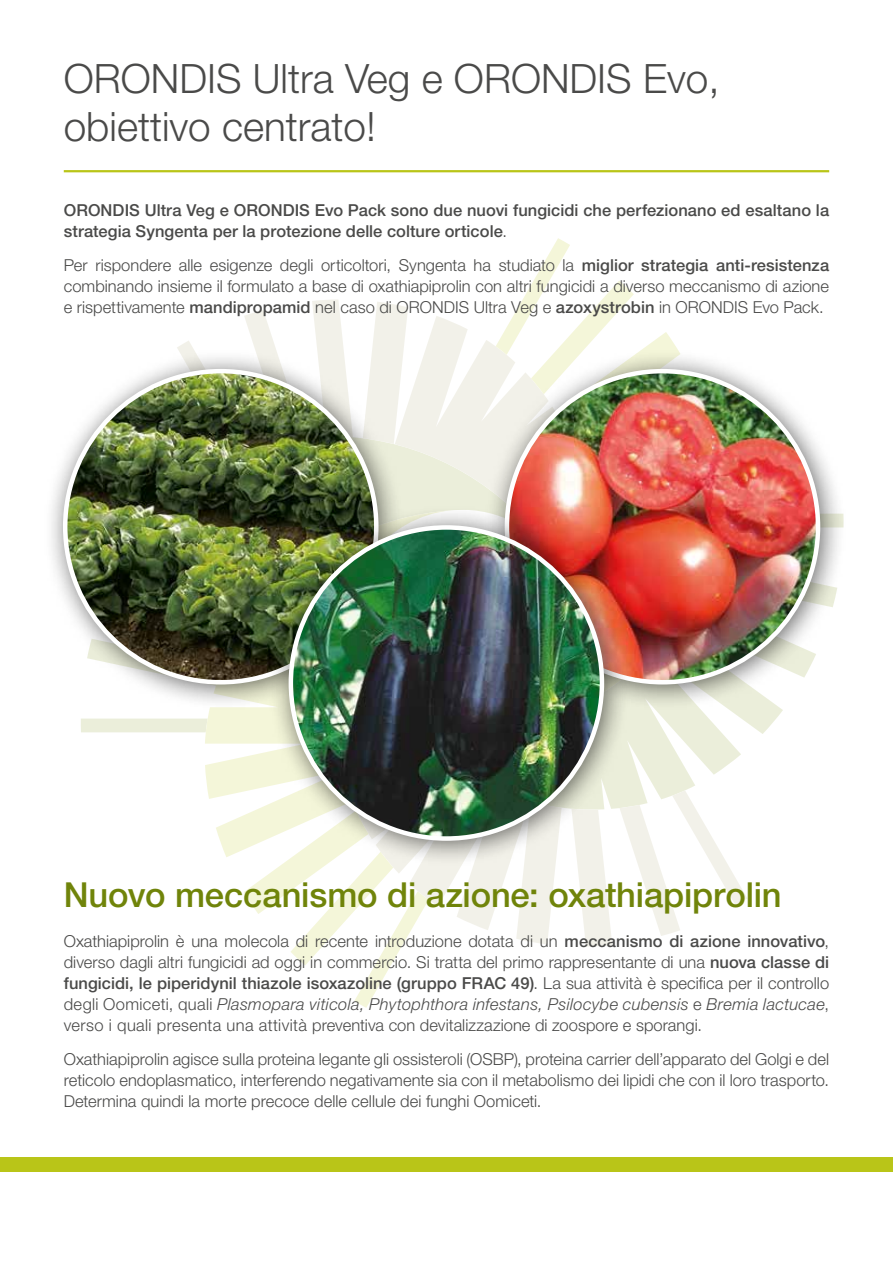
<style>
.page{position:relative;width:893px;height:1263px;background:#fff}
.page>*{position:absolute;margin:0;border:0;box-sizing:border-box;transform-origin:0 0}
.t1{font:300 40.5px/48px "Helvetica Neue LT Std";color:#4a4a49}
.t2{font:500 34.5px "Helvetica Neue LT Std";letter-spacing:-.005em;color:#70840a}
.t3{font:300 16.5px/21px "Helvetica Neue LT Std";color:#4a4a49;text-align:justify}
.t4{font:500 16.5px/21px "Helvetica Neue LT Std";letter-spacing:.005em;color:#4a4a49}
.s1{font-weight:300}
.s2{font-weight:500}
.s3{font-style:italic}
</style>
<div class="page">
<svg style="left:177px;top:299px;width:296px;height:206px"></svg>
<svg style="left:473px;top:238px;width:204px;height:267px"></svg>
<svg style="left:452px;top:710px;width:295px;height:236px"></svg>
<svg style="left:205px;top:710px;width:247px;height:298px"></svg>
<div style="left:0;top:1157px;width:893px;height:14px;background:#b9c518"></div>
<hr style="left:64px;top:170px;width:765px;height:2px;background:#b9c518">
<div style="left:43px;top:349px;width:361px;height:361px;background:#000;opacity:.59"></div>
<img style="left:65px;top:371px;width:311px;height:311px;border-radius:156px">
<div style="left:485px;top:349px;width:361px;height:361px;background:#000;opacity:.59"></div>
<img style="left:507px;top:371px;width:311px;height:311px;border-radius:156px">
<div style="left:269px;top:505px;width:361px;height:361px;background:#000;opacity:.59"></div>
<img style="left:291px;top:527px;width:311px;height:311px;border-radius:156px">
<h1 class="t1" style="left:64px;top:53px;width:657px">ORONDIS Ultra Veg e ORONDIS Evo, obiettivo centrato!</h1>
<p class="t4" style="left:64px;top:199px;width:767px">ORONDIS Ultra Veg e ORONDIS Evo Pack sono due nuovi fungicidi che perfezionano ed esaltano la strategia Syngenta per la protezione delle colture orticole<span class="s1">.</span></p>
<p class="t3" style="left:64px;top:254px;width:767px">Per rispondere alle esigenze degli orticoltori, Syngenta ha studiato la <span class="s2">miglior strategia anti-resistenza </span>combinando insieme il formulato a base di oxathiapiprolin con altri fungicidi a diverso meccanismo di azione e rispettivamente <span class="s2">mandipropamid</span> nel caso di ORONDIS Ultra Veg e <span class="s2">azoxystrobin</span> in ORONDIS Evo Pack.</p>
<h2 class="t2" style="left:64px;top:874px;width:719px">Nuovo meccanismo di azione: oxathiapiprolin</h2>
<p class="t3" style="left:64px;top:931px;width:767px">Oxathiapiprolin è una molecola di recente introduzione dotata di un <span class="s2">meccanismo di azione innovativo</span>, diverso dagli altri fungicidi ad oggi in commercio. Si tratta del primo rappresentante di una <span class="s2">nuova classe di fungicidi, le piperidynil thiazole isoxazoline (gruppo FRAC 49)</span>. La sua attività è specifica per il controllo degli Oomiceti, quali <span class="s3">Plasmopara viticola, Phytophthora infestans, Psilocybe cubensis</span> e <span class="s3">Bremia lactucae</span>, verso i quali presenta una attività preventiva con devitalizzazione di zoospore e sporangi.</p>
<p class="t3" style="left:64px;top:1048px;width:767px">Oxathiapiprolin agisce sulla proteina legante gli ossisteroli (OSBP), proteina carrier dell’apparato del Golgi e del reticolo endoplasmatico, interferendo negativamente sia con il metabolismo dei lipidi che con il loro trasporto.<br>Determina quindi la morte precoce delle cellule dei funghi Oomiceti.</p>
</div>
